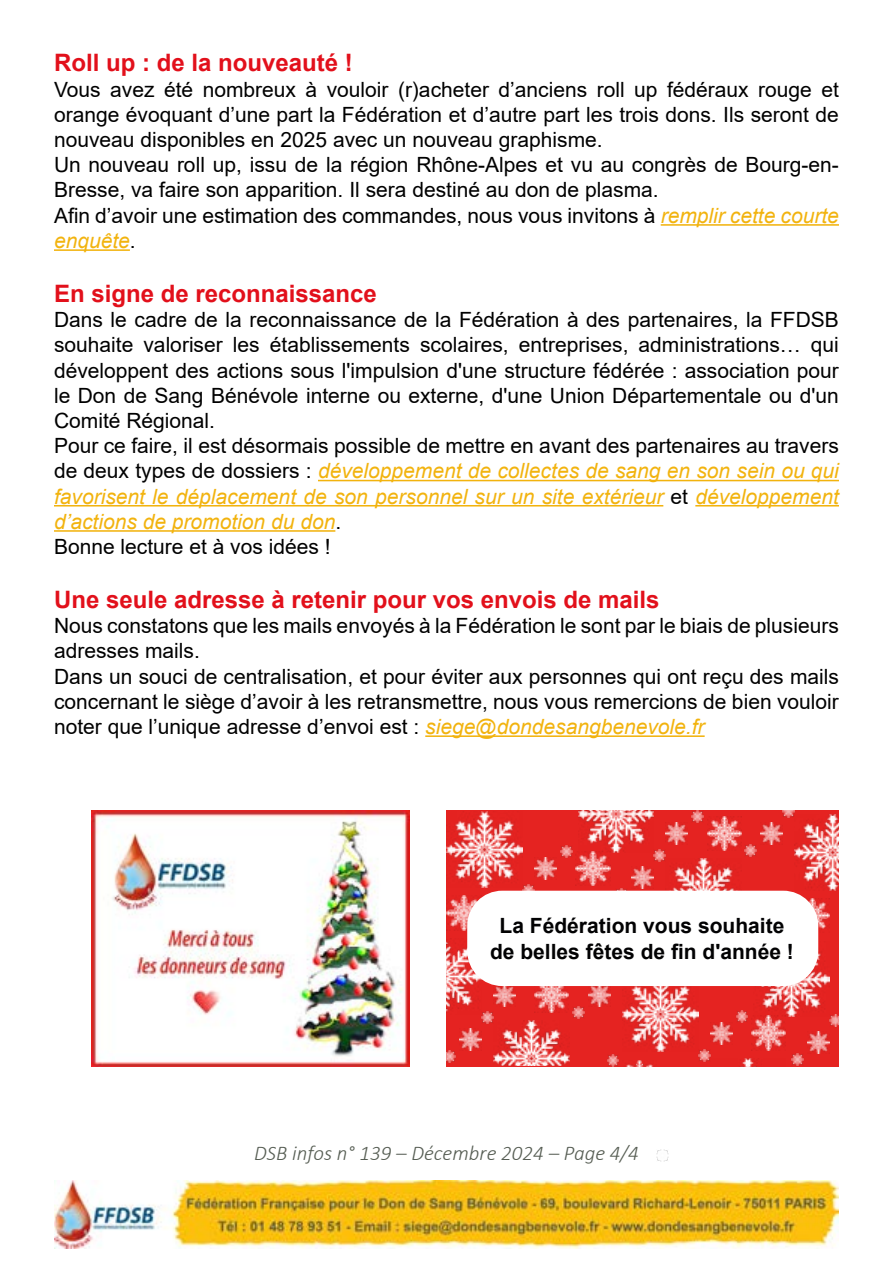
<style>
.page{position:relative;width:893px;height:1263px;background:#fff}
.page>*{position:absolute;margin:0;border:0;box-sizing:border-box;transform-origin:0 0}
.t1{font:700 24px "Arial";color:#e2101b}
.t2{font:21px/25.2px "Arial";color:#000}
.t3{font:700 21px/25.2px "Arial";color:#020203;text-align:center}
.t4{font:italic 300 21px "Calibri";color:#565d53}
.s1{font-style:italic;color:#f2b30e}
</style>
<div class="page">
<svg style="left:657px;top:1149px;width:12px;height:12px"></svg>
<img style="left:54px;top:1181px;width:785px;height:67px">
<hr style="left:661px;top:224px;width:178px;height:2px;background:#f2b30e">
<hr style="left:54px;top:249px;width:76px;height:2px;background:#f2b30e">
<hr style="left:318px;top:480px;width:521px;height:1px;background:#f2b30e">
<hr style="left:54px;top:505px;width:609px;height:1px;background:#f2b30e">
<hr style="left:695px;top:505px;width:144px;height:1px;background:#f2b30e">
<hr style="left:54px;top:530px;width:281px;height:2px;background:#f2b30e">
<hr style="left:425px;top:735px;width:280px;height:2px;background:#f2b30e">
<img style="left:91px;top:810px;width:318px;height:256px">
<div style="left:446px;top:810px;width:393px;height:256px;background:#e52321"></div>
<img style="left:446px;top:811px;width:76px;height:76px">
<svg style="left:522px;top:885px;width:12px;height:6px"></svg>
<img style="left:534px;top:857px;width:22px;height:22px">
<svg style="left:560px;top:845px;width:12px;height:12px"></svg>
<img style="left:446px;top:895px;width:34px;height:35px">
<img style="left:576px;top:852px;width:34px;height:34px">
<img style="left:588px;top:986px;width:22px;height:20px">
<svg style="left:572px;top:1006px;width:12px;height:12px"></svg>
<img style="left:534px;top:986px;width:35px;height:26px">
<img style="left:742px;top:1058px;width:13px;height:8px">
<img style="left:710px;top:1022px;width:22px;height:22px">
<svg style="left:698px;top:1049px;width:12px;height:12px"></svg>
<svg style="left:736px;top:1010px;width:12px;height:12px"></svg>
<img style="left:751px;top:1017px;width:35px;height:33px">
<img style="left:622px;top:986px;width:76px;height:66px">
<img style="left:626px;top:1060px;width:27px;height:6px">
<img style="left:578px;top:810px;width:76px;height:42px">
<img style="left:632px;top:867px;width:22px;height:22px">
<svg style="left:654px;top:849px;width:12px;height:12px"></svg>
<svg style="left:616px;top:889px;width:12px;height:2px"></svg>
<img style="left:666px;top:822px;width:22px;height:22px">
<svg style="left:692px;top:810px;width:12px;height:12px"></svg>
<img style="left:666px;top:859px;width:76px;height:32px">
<img style="left:707px;top:816px;width:35px;height:35px">
<svg style="left:830px;top:1014px;width:9px;height:12px"></svg>
<img style="left:807px;top:1031px;width:23px;height:22px">
<svg style="left:792px;top:1053px;width:12px;height:12px"></svg>
<img style="left:760px;top:941px;width:70px;height:76px">
<img style="left:805px;top:898px;width:24px;height:35px">
<img style="left:446px;top:938px;width:35px;height:75px">
<img style="left:459px;top:1028px;width:22px;height:22px">
<svg style="left:481px;top:1011px;width:12px;height:12px"></svg>
<svg style="left:446px;top:1050px;width:9px;height:12px"></svg>
<img style="left:493px;top:985px;width:22px;height:21px">
<img style="left:493px;top:1020px;width:76px;height:45px">
<svg style="left:607px;top:1054px;width:12px;height:12px"></svg>
<img style="left:761px;top:823px;width:22px;height:22px">
<svg style="left:783px;top:810px;width:12px;height:7px"></svg>
<svg style="left:745px;top:845px;width:12px;height:12px"></svg>
<img style="left:795px;top:815px;width:44px;height:76px">
<div style="left:467px;top:891px;width:351px;height:95px;background:#fff;border-radius:35px"></div>
<p class="t1" style="left:54px;top:46px;width:300px">Roll up : de la nouveauté !</p>
<p class="t2" style="left:54px;top:77px;width:786px">Vous avez été nombreux à vouloir (r)acheter d’anciens roll up fédéraux rouge et orange évoquant d’une part la Fédération et d’autre part les trois dons. Ils seront de nouveau disponibles en 2025 avec un nouveau graphisme.<br>Un nouveau roll up, issu de la région Rhône-Alpes et vu au congrès de Bourg-en-Bresse, va faire son apparition. Il sera destiné au don de plasma.<br>Afin d’avoir une estimation des commandes, nous vous invitons à <span class="s1">remplir cette courte enquête</span>.</p>
<p class="t1" style="left:54px;top:277px;width:324px">En signe de reconnaissance</p>
<p class="t2" style="left:54px;top:307px;width:786px">Dans le cadre de la reconnaissance de la Fédération à des partenaires, la FFDSB souhaite valoriser les établissements scolaires, entreprises, administrations… qui développent des actions sous l'impulsion d'une structure fédérée : association pour le Don de Sang Bénévole interne ou externe, d'une Union Départementale ou d'un Comité Régional.<br>Pour ce faire, il est désormais possible de mettre en avant des partenaires au travers de deux types de dossiers : <span class="s1">développement de collectes de sang en son sein ou qui favorisent le déplacement de son personnel sur un site extérieur</span> et <span class="s1">développement d’actions de promotion du don</span>.<br>Bonne lecture et à vos idées !</p>
<p class="t1" style="left:54px;top:583px;width:607px">Une seule adresse à retenir pour vos envois de mails</p>
<p class="t2" style="left:54px;top:613px;width:786px">Nous constatons que les mails envoyés à la Fédération le sont par le biais de plusieurs adresses mails.<br>Dans un souci de centralisation, et pour éviter aux personnes qui ont reçu des mails concernant le siège d’avoir à les retransmettre, nous vous remercions de bien vouloir noter que l’unique adresse d’envoi est : <span class="s1">siege@dondesangbenevole.fr</span></p>
<p class="t3" style="left:490px;top:914px;width:305px">La Fédération vous souhaite de belles fêtes de fin d'année !</p>
<p class="t4" style="left:254px;top:1139px;width:386px">DSB infos n° 139 – Décembre 2024 – Page 4/4</p>
</div>
